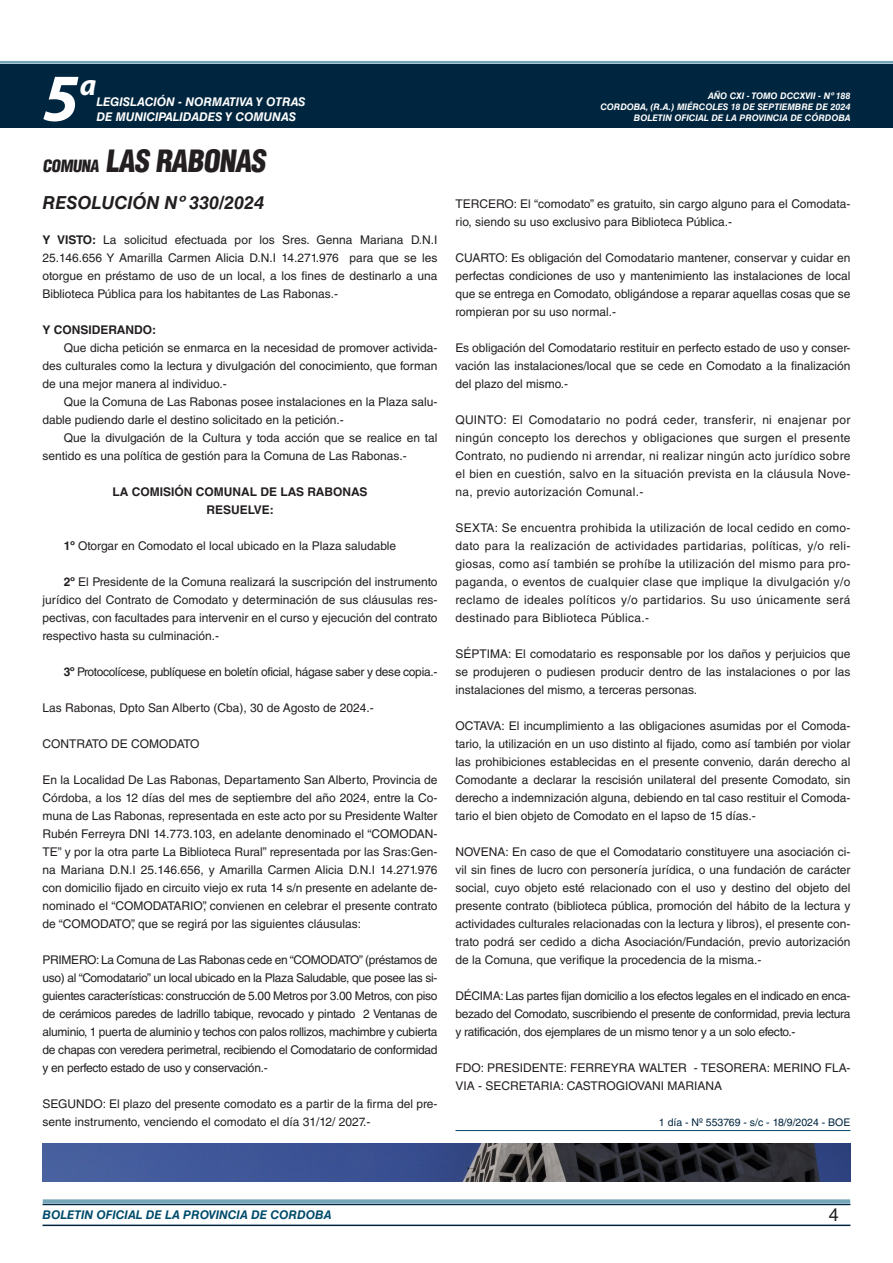
<style>
.page{position:relative;width:893px;height:1263px;background:#fff}
.page>*{position:absolute;margin:0;border:0;box-sizing:border-box;transform-origin:0 0}
.t1{font:italic 700 67.5px "Myriad Pro";color:#fff}
.BASE{font:900 condensed 30px "Helvetica LT Std";color:#231f20}
.t2{font:italic 700 30px "Myriad Pro";color:#fff}
.NOMBRE_DE_MINISTERIO{font:italic 700 18px "Helvetica LT Std";color:#231f20}
.t3{font:18px "Helvetica LT Std";color:#231f20}
.TEXTO_BASE{font:12px/18px "Helvetica LT Std";color:#231f20;text-align:justify}
.TEXTO_BASE-2{font:12px "Helvetica LT Std";letter-spacing:-.025em;color:#231f20}
.t4{font:italic 700 12px "Helvetica LT Std";color:#fff}
.RESUELVE{font:700 12px "Helvetica LT Std";color:#231f20}
.t5{font:italic 700 12px "Helvetica LT Std";color:#004b6c}
.TEXTO_BASE-3{font:700 12px "Helvetica LT Std";color:#231f20}
.FECHA_DE_VENCIMIENTO{font:10.5px "Helvetica LT Std";color:#00263f}
.t6{font:italic 700 9px/10.8px "Helvetica LT Std";color:#fff;text-align:right}
.s1{font-size:16.5px}
.s2{font-weight:700}
</style>
<div class="page">
<div style="left:0;top:61px;width:893px;height:6px;background:#fff;opacity:.75"></div>
<div style="left:0;top:64px;width:893px;height:64px;background:#00263f"></div>
<hr style="left:43px;top:1224px;width:807px;height:2px;background:#00263f">
<div style="left:42px;top:1198px;width:809px;height:8px;background:#fff;opacity:.75"></div>
<hr style="left:455px;top:1130px;width:395px;height:1px;background:#004b6c">
<img style="left:43px;top:1144px;width:807px;height:37px">
<h1 class="t1" style="left:43px;top:54px;width:38px">5</h1>
<h2 class="t2" style="left:80px;top:66px;width:18px">a</h2>
<p class="t4" style="left:96px;top:95px;width:211px">LEGISLACIÓN - NORMATIVA Y OTRAS</p>
<p class="t4" style="left:96px;top:109px;width:201px">DE MUNICIPALIDADES Y COMUNAS</p>
<p class="BASE" style="left:43px;top:142px;width:229px"><span class="s1">COMUNA</span> LAS RABONAS</p>
<p class="NOMBRE_DE_MINISTERIO" style="left:43px;top:192px;width:223px">RESOLUCIÓN Nº 330/2024</p>
<p class="TEXTO_BASE" style="left:43px;top:231px;width:396px"><span class="s2">Y VISTO:</span> La solicitud efectuada por los Sres. Genna Mariana D.N.I 25.146.656 Y Amarilla Carmen Alicia D.N.I 14.271.976 para que se les otorgue en préstamo de uso de un local, a los fines de destinarlo a una Biblioteca Pública para los habitantes de Las Rabonas.-</p>
<p class="TEXTO_BASE-3" style="left:43px;top:322px;width:115px">Y CONSIDERANDO:</p>
<p class="TEXTO_BASE" style="left:43px;top:339px;width:396px;text-indent:21px">Que dicha petición se enmarca en la necesidad de promover activida&shy;des culturales como la lectura y divulgación del conocimiento, que forman de una mejor manera al individuo.-</p>
<p class="TEXTO_BASE" style="left:43px;top:393px;width:396px;text-indent:21px">Que la Comuna de Las Rabonas posee instalaciones en la Plaza salu&shy;dable pudiendo darle el destino solicitado en la petición.-</p>
<p class="TEXTO_BASE" style="left:43px;top:429px;width:396px;text-indent:21px">Que la divulgación de la Cultura y toda acción que se realice en tal sentido es una política de gestión para la Comuna de Las Rabonas.-</p>
<p class="RESUELVE" style="left:112px;top:484px;width:257px">LA COMISIÓN COMUNAL DE LAS RABONAS</p>
<p class="RESUELVE" style="left:207px;top:502px;width:69px">RESUELVE:</p>
<p class="TEXTO_BASE" style="left:64px;top:537px;width:334px"><span class="s2">1º</span> Otorgar en Comodato el local ubicado en la Plaza saludable</p>
<p class="TEXTO_BASE" style="left:43px;top:573px;width:396px;text-indent:21px"><span class="s2">2º</span> El Presidente de la Comuna realizará la suscripción del instrumento jurídico del Contrato de Comodato y determinación de sus cláusulas res&shy;pectivas, con facultades para intervenir en el curso y ejecución del contrato respectivo hasta su culminación.-</p>
<p class="TEXTO_BASE-2" style="left:64px;top:665px;width:375px"><span class="s2">3º</span> Protocolícese, publíquese en boletín oficial, hágase saber y dese copia.-</p>
<p class="TEXTO_BASE" style="left:43px;top:699px;width:333px">Las Rabonas, Dpto San Alberto (Cba), 30 de Agosto de 2024.-</p>
<p class="TEXTO_BASE" style="left:43px;top:735px;width:159px">CONTRATO DE COMODATO</p>
<p class="TEXTO_BASE" style="left:43px;top:771px;width:396px">En la Localidad De Las Rabonas, Departamento San Alberto, Provincia de Córdoba, a los 12 días del mes de septiembre del año 2024, entre la Co&shy;muna de Las Rabonas, representada en este acto por su Presidente Walter Rubén Ferreyra DNI 14.773.103, en adelante denominado el “COMODAN-TE” y por la otra parte La Biblioteca Rural” representada por las Sras:Gen&shy;na Mariana D.N.I 25.146.656, y Amarilla Carmen Alicia D.N.I 14.271.976 con domicilio fijado en circuito viejo ex ruta 14 s/n presente en adelante de&shy;nominado el “COMODATARIO”, convienen en celebrar el presente contrato de “COMODATO”, que se regirá por las siguientes cláusulas:</p>
<p class="TEXTO_BASE" style="left:43px;top:951px;width:396px">PRIMERO: La Comuna de Las Rabonas cede en “COMODATO” (préstamos de uso) al “Comodatario” un local ubicado en la Plaza Saludable, que posee las si&shy;guientes características: construcción de 5.00 Metros por 3.00 Metros, con piso de cerámicos paredes de ladrillo tabique, revocado y pintado 2 Ventanas de aluminio, 1 puerta de aluminio y techos con palos rollizos, machimbre y cubierta de chapas con veredera perimetral, recibiendo el Comodatario de conformidad y en perfecto estado de uso y conservación.-</p>
<p class="TEXTO_BASE" style="left:43px;top:1095px;width:396px">SEGUNDO: El plazo del presente comodato es a partir de la firma del pre&shy;sente instrumento, venciendo el comodato el día 31/12/ 2027.-</p>
<p class="t6" style="left:600px;top:91px;width:252px">AÑO CXI - TOMO DCCXVII - Nº 188<br>CORDOBA, (R.A.) MIÉRCOLES 18 DE SEPTIEMBRE DE 2024<br>BOLETIN OFICIAL DE LA PROVINCIA DE CÓRDOBA</p>
<p class="TEXTO_BASE" style="left:455px;top:195px;width:396px">TERCERO: El “comodato” es gratuito, sin cargo alguno para el Comodata&shy;rio, siendo su uso exclusivo para Biblioteca Pública.-</p>
<p class="TEXTO_BASE" style="left:455px;top:249px;width:396px">CUARTO: Es obligación del Comodatario mantener, conservar y cuidar en perfectas condiciones de uso y mantenimiento las instalaciones de local que se entrega en Comodato, obligándose a reparar aquellas cosas que se rompieran por su uso normal.-</p>
<p class="TEXTO_BASE" style="left:455px;top:339px;width:396px">Es obligación del Comodatario restituir en perfecto estado de uso y conser&shy;vación las instalaciones/local que se cede en Comodato a la finalización del plazo del mismo.-</p>
<p class="TEXTO_BASE" style="left:455px;top:411px;width:396px">QUINTO: El Comodatario no podrá ceder, transferir, ni enajenar por ningún concepto los derechos y obligaciones que surgen el presente Contrato, no pudiendo ni arrendar, ni realizar ningún acto jurídico sobre el bien en cuestión, salvo en la situación prevista en la cláusula Nove&shy;na, previo autorización Comunal.-</p>
<p class="TEXTO_BASE" style="left:455px;top:519px;width:396px">SEXTA: Se encuentra prohibida la utilización de local cedido en como&shy;dato para la realización de actividades partidarias, políticas, y/o reli&shy;giosas, como así también se prohíbe la utilización del mismo para pro&shy;paganda, o eventos de cualquier clase que implique la divulgación y/o reclamo de ideales políticos y/o partidarios. Su uso únicamente será destinado para Biblioteca Pública.-</p>
<p class="TEXTO_BASE" style="left:455px;top:645px;width:396px">SÉPTIMA: El comodatario es responsable por los daños y perjuicios que se produjeren o pudiesen producir dentro de las instalaciones o por las instalaciones del mismo, a terceras personas.</p>
<p class="TEXTO_BASE" style="left:455px;top:717px;width:396px">OCTAVA: El incumplimiento a las obligaciones asumidas por el Comoda&shy;tario, la utilización en un uso distinto al fijado, como así también por violar las prohibiciones establecidas en el presente convenio, darán derecho al Comodante a declarar la rescisión unilateral del presente Comodato, sin derecho a indemnización alguna, debiendo en tal caso restituir el Comoda&shy;tario el bien objeto de Comodato en el lapso de 15 días.-</p>
<p class="TEXTO_BASE" style="left:455px;top:843px;width:396px">NOVENA: En caso de que el Comodatario constituyere una asociación ci&shy;vil sin fines de lucro con personería jurídica, o una fundación de carácter social, cuyo objeto esté relacionado con el uso y destino del objeto del presente contrato (biblioteca pública, promoción del hábito de la lectura y actividades culturales relacionadas con la lectura y libros), el presente con&shy;trato podrá ser cedido a dicha Asociación/Fundación, previo autorización de la Comuna, que verifique la procedencia de la misma.-</p>
<p class="TEXTO_BASE" style="left:455px;top:987px;width:396px">DÉCIMA: Las partes fijan domicilio a los efectos legales en el indicado en enca&shy;bezado del Comodato, suscribiendo el presente de conformidad, previa lectura y ratificación, dos ejemplares de un mismo tenor y a un solo efecto.-</p>
<p class="TEXTO_BASE" style="left:455px;top:1059px;width:396px">FDO: PRESIDENTE: FERREYRA WALTER - TESORERA: MERINO FLA-<br>VIA - SECRETARIA: CASTROGIOVANI MARIANA</p>
<p class="FECHA_DE_VENCIMIENTO" style="left:659px;top:1116px;width:193px">1 día - Nº 553769 - s/c - 18/9/2024 - BOE</p>
<p class="t5" style="left:43px;top:1208px;width:290px">BOLETIN OFICIAL DE LA PROVINCIA DE CORDOBA</p>
<h3 class="t3" style="left:829px;top:1204px;width:12px">4</h3>
</div>
